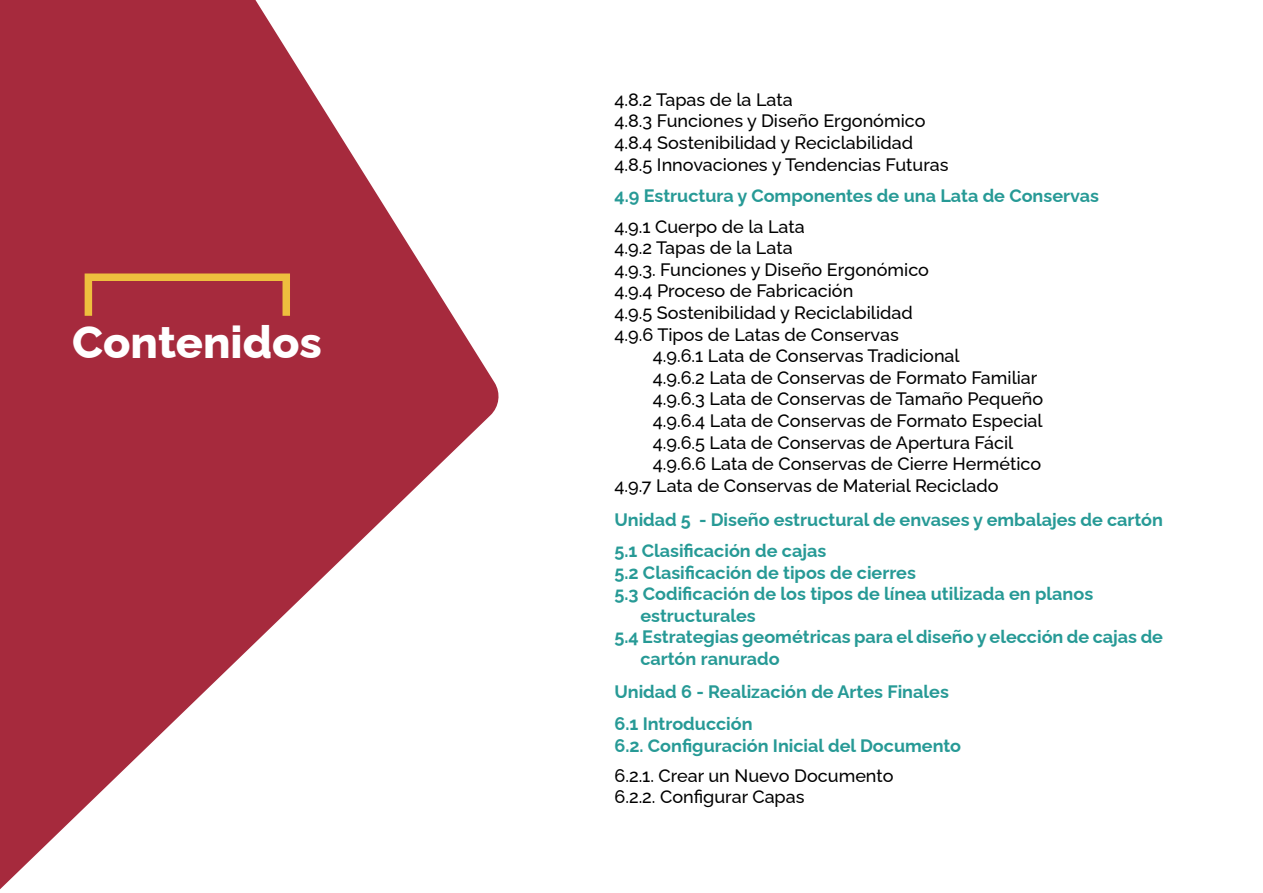
<style>
.page{position:relative;width:1263px;height:893px;background:#fff}
.page>*{position:absolute;margin:0;border:0;box-sizing:border-box;transform-origin:0 0}
.t1{font:800 45px "Raleway";color:#fff}
.t2{font:500 18px "Raleway";color:#000}
.t3{font:700 18px/21.6px "Raleway";color:#279a96}
</style>
<div class="page">
<svg style="left:0;top:0;width:499px;height:890px;fill:#a62a3d"></svg>
<div style="left:85px;top:273px;width:205px;height:47px;border:8px solid #eebf3e"></div>
<p class="t1" style="left:72px;top:306px;width:251px">Contenidos</p>
<p class="t2" style="left:614px;top:85px;width:180px">4.8.2 Tapas de la Lata</p>
<p class="t2" style="left:614px;top:107px;width:313px">4.8.3 Funciones y Diseño Ergonómico</p>
<p class="t2" style="left:614px;top:128px;width:300px">4.8.4 Sostenibilidad y Reciclabilidad</p>
<p class="t2" style="left:614px;top:150px;width:336px">4.8.5 Innovaciones y Tendencias Futuras</p>
<p class="t3" style="left:614px;top:183px;width:486px">4.9 Estructura y Componentes de una Lata de Conservas</p>
<p class="t2" style="left:614px;top:212px;width:192px">4.9.1 Cuerpo de la Lata</p>
<p class="t2" style="left:614px;top:233px;width:180px">4.9.2 Tapas de la Lata</p>
<p class="t2" style="left:614px;top:255px;width:316px">4.9.3. Funciones y Diseño Ergonómico</p>
<p class="t2" style="left:614px;top:277px;width:240px">4.9.4 Proceso de Fabricación</p>
<p class="t2" style="left:614px;top:298px;width:300px">4.9.5 Sostenibilidad y Reciclabilidad</p>
<p class="t2" style="left:614px;top:320px;width:286px">4.9.6 Tipos de Latas de Conservas</p>
<p class="t2" style="left:653px;top:341px;width:308px">4.9.6.1 Lata de Conservas Tradicional</p>
<p class="t2" style="left:653px;top:363px;width:386px">4.9.6.2 Lata de Conservas de Formato Familiar</p>
<p class="t2" style="left:653px;top:385px;width:392px">4.9.6.3 Lata de Conservas de Tamaño Pequeño</p>
<p class="t2" style="left:653px;top:406px;width:391px">4.9.6.4 Lata de Conservas de Formato Especial</p>
<p class="t2" style="left:653px;top:428px;width:362px">4.9.6.5 Lata de Conservas de Apertura Fácil</p>
<p class="t2" style="left:653px;top:449px;width:390px">4.9.6.6 Lata de Conservas de Cierre Hermético</p>
<p class="t2" style="left:614px;top:471px;width:386px">4.9.7 Lata de Conservas de Material Reciclado</p>
<p class="t3" style="left:614px;top:507px;width:550px">Unidad 5 - Diseño estructural de envases y embalajes de cartón</p>
<p class="t3" style="left:614px;top:538px;width:213px">5.1 Clasificación de cajas</p>
<p class="t3" style="left:614px;top:559px;width:303px">5.2 Clasificación de tipos de cierres</p>
<p class="t3" style="left:640px;top:581px;width:454px;text-indent:-26px">5.3 Codificación de los tipos de línea utilizada en planos estructurales</p>
<p class="t3" style="left:614px;top:624px;width:550px">5.4 Estrategias geométricas para el diseño y elección de cajas de</p>
<p class="t3" style="left:640px;top:646px;width:141px">cartón ranurado</p>
<p class="t3" style="left:614px;top:679px;width:336px">Unidad 6 - Realización de Artes Finales</p>
<p class="t3" style="left:614px;top:711px;width:140px">6.1 Introducción</p>
<p class="t3" style="left:614px;top:732px;width:348px">6.2. Configuración Inicial del Documento</p>
<p class="t2" style="left:614px;top:761px;width:280px">6.2.1. Crear un Nuevo Documento</p>
<p class="t2" style="left:614px;top:783px;width:192px">6.2.2. Configurar Capas</p>
</div>
